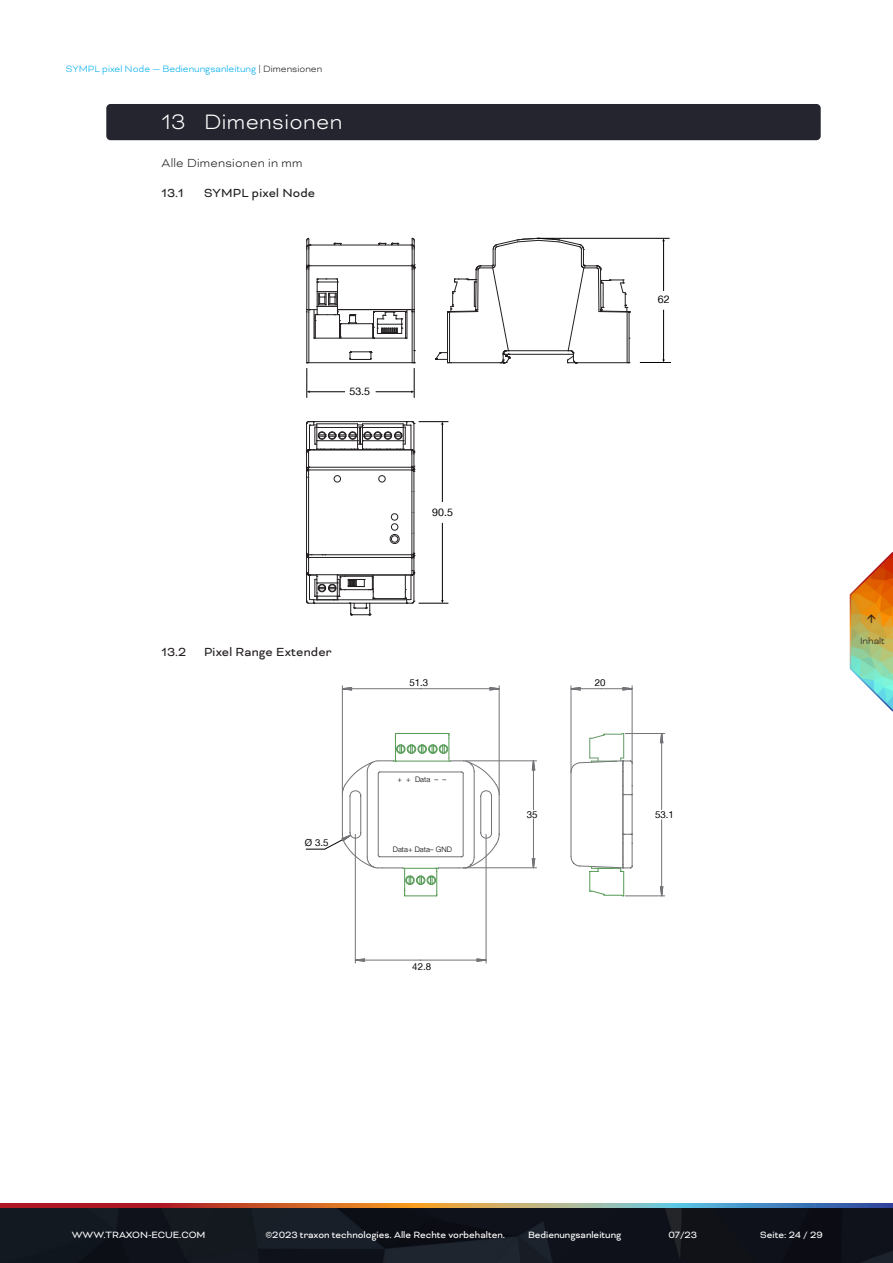
<style>
.page{position:relative;width:893px;height:1263px;background:#fff}
.page>*{position:absolute;margin:0;border:0;box-sizing:border-box;transform-origin:0 0}
.t1{font:300 24px "Bicyclette";letter-spacing:.015em;color:#fff}
.t2{font:13.5px "Bicyclette";letter-spacing:.015em;color:#231f20}
.Text__Introductions_Black_DE{font:300 13.5px "Bicyclette";letter-spacing:.015em;color:#231f20}
.t3{font:10.65px "Helvetica Neue LT";color:#000}
.t4{font:10.5px "Bicyclette";color:#fff}
.t5{font:300 10.5px "Bicyclette";color:#00aeef}
.t6{font:300 10.5px "Bicyclette";color:#231f20}
.t7{font:9.75px "Helvetica Neue LT";color:#000}
.t8{font:300 7.5px "Helvetica Neue LT";color:#000}
.s1{color:#231f20}
</style>
<div class="page">
<img style="left:0;top:1207px;width:893px;height:56px">
<svg style="left:0;top:1203px;width:893px;height:4px;background:#9f7365"></svg>
<div style="left:106px;top:104px;width:715px;height:36px;background:#24252f;border-radius:4px"></div>
<svg style="left:436px;top:238px;width:194px;height:125px"></svg>
<hr style="left:537px;top:238px;width:133px;height:1px;background:#000">
<hr style="left:640px;top:362px;width:31px;height:1px;background:#000">
<hr style="left:663px;top:240px;width:1px;height:51px;background:#000">
<hr style="left:663px;top:310px;width:1px;height:50px;background:#000">
<svg style="left:306px;top:421px;width:142px;height:194px"></svg>
<svg style="left:379px;top:243px;width:20px;height:2px"></svg>
<svg style="left:334px;top:243px;width:8px;height:2px"></svg>
<hr style="left:340px;top:323px;width:33px;height:1px;background:#231f20">
<svg style="left:348px;top:314px;width:9px;height:10px"></svg>
<hr style="left:309px;top:312px;width:1px;height:51px;background:#231f20">
<hr style="left:309px;top:362px;width:103px;height:1px;background:#231f20">
<hr style="left:412px;top:312px;width:1px;height:51px;background:#231f20">
<hr style="left:314px;top:338px;width:93px;height:1px;background:#231f20">
<hr style="left:414px;top:312px;width:1px;height:51px;background:#231f20">
<hr style="left:307px;top:312px;width:1px;height:51px;background:#231f20">
<svg style="left:350px;top:352px;width:22px;height:8px"></svg>
<hr style="left:414px;top:270px;width:1px;height:40px;background:#231f20">
<hr style="left:307px;top:270px;width:1px;height:40px;background:#231f20">
<hr style="left:412px;top:270px;width:1px;height:40px;background:#231f20">
<hr style="left:309px;top:270px;width:1px;height:40px;background:#231f20">
<hr style="left:309px;top:265px;width:103px;height:1px;background:#231f20">
<svg style="left:307px;top:279px;width:34px;height:60px"></svg>
<hr style="left:337px;top:309px;width:75px;height:1px;background:#231f20">
<svg style="left:372px;top:309px;width:43px;height:30px"></svg>
<hr style="left:309px;top:245px;width:103px;height:1px;background:#231f20">
<svg style="left:307px;top:238px;width:4px;height:32px"></svg>
<svg style="left:411px;top:238px;width:4px;height:32px"></svg>
<hr style="left:414px;top:368px;width:1px;height:30px;background:#000">
<hr style="left:307px;top:368px;width:1px;height:30px;background:#000">
<hr style="left:376px;top:391px;width:36px;height:1px;background:#000">
<hr style="left:309px;top:391px;width:36px;height:1px;background:#000">
<hr style="left:405px;top:896px;width:32px;height:1px;background:#559a55">
<svg style="left:571px;top:733px;width:62px;height:164px"></svg>
<hr style="left:465px;top:760px;width:72px;height:1px;background:#727477">
<hr style="left:465px;top:867px;width:72px;height:1px;background:#727477">
<hr style="left:533px;top:770px;width:1px;height:40px;background:#727477">
<hr style="left:533px;top:819px;width:1px;height:40px;background:#727477">
<svg style="left:531px;top:760px;width:5px;height:11px"></svg>
<svg style="left:531px;top:858px;width:5px;height:11px"></svg>
<hr style="left:355px;top:834px;width:1px;height:129px;background:#727477">
<hr style="left:486px;top:834px;width:1px;height:129px;background:#727477">
<hr style="left:364px;top:960px;width:57px;height:1px;background:#727477">
<hr style="left:421px;top:960px;width:56px;height:1px;background:#727477">
<svg style="left:354px;top:958px;width:12px;height:4px"></svg>
<svg style="left:476px;top:958px;width:11px;height:4px"></svg>
<hr style="left:342px;top:686px;width:1px;height:107px;background:#727477">
<hr style="left:499px;top:686px;width:1px;height:107px;background:#727477">
<hr style="left:352px;top:688px;width:69px;height:1px;background:#727477">
<hr style="left:421px;top:688px;width:69px;height:1px;background:#727477">
<svg style="left:341px;top:686px;width:12px;height:5px"></svg>
<svg style="left:489px;top:686px;width:11px;height:5px"></svg>
<hr style="left:632px;top:686px;width:1px;height:75px;background:#727477">
<hr style="left:571px;top:686px;width:1px;height:86px;background:#727477">
<svg style="left:570px;top:686px;width:63px;height:5px"></svg>
<hr style="left:625px;top:733px;width:40px;height:1px;background:#727477">
<hr style="left:625px;top:896px;width:40px;height:1px;background:#727477">
<hr style="left:661px;top:743px;width:1px;height:67px;background:#727477">
<hr style="left:661px;top:820px;width:1px;height:67px;background:#727477">
<svg style="left:660px;top:734px;width:4px;height:10px"></svg>
<svg style="left:659px;top:885px;width:5px;height:12px"></svg>
<svg style="left:306px;top:733px;width:194px;height:163px"></svg>
<div style="left:439px;top:745px;width:9px;height:8px;border:1px solid #559a55;border-radius:50%"></div>
<svg style="left:849px;top:552px;width:44px;height:160px"></svg>
<p class="t5" style="left:66px;top:63px;width:258px">SYMPL pixel Node — Bedienungsanleitung <span class="s1">| Dimensionen</span></p>
<p class="t1" style="left:162px;top:108px;width:182px">13 Dimensionen</p>
<p class="Text__Introductions_Black_DE" style="left:162px;top:155px;width:142px">Alle Dimensionen in mm</p>
<p class="t2" style="left:162px;top:185px;width:23px">13.1</p>
<p class="t2" style="left:204px;top:185px;width:113px">SYMPL pixel Node</p>
<p class="t3" style="left:349px;top:385px;width:22px">53.5</p>
<p class="t3" style="left:432px;top:505px;width:22px">90.5</p>
<p class="t3" style="left:658px;top:293px;width:13px">62</p>
<p class="t2" style="left:162px;top:644px;width:26px">13.2</p>
<p class="t2" style="left:204px;top:644px;width:129px">Pixel Range Extender</p>
<p class="t7" style="left:305px;top:837px;width:25px">Ø 3.5</p>
<p class="t7" style="left:409px;top:676px;width:20px">51.3</p>
<p class="t7" style="left:595px;top:676px;width:12px">20</p>
<p class="t8" style="left:398px;top:774px;width:50px">+ + Data – –</p>
<p class="t8" style="left:393px;top:845px;width:61px">Data+ Data– GND</p>
<p class="t7" style="left:412px;top:960px;width:20px">42.8</p>
<p class="t7" style="left:527px;top:808px;width:12px">35</p>
<p class="t7" style="left:655px;top:808px;width:20px">53.1</p>
<p class="t6" style="left:860px;top:634px;width:26px">Inhalt</p>
<p class="t4" style="left:72px;top:1229px;width:135px">WWW.TRAXON-ECUE.COM</p>
<p class="t4" style="left:265px;top:1229px;width:241px">©2023 traxon technologies. Alle Rechte vorbehalten.</p>
<p class="t4" style="left:528px;top:1229px;width:95px">Bedienungsanleitung</p>
<p class="t4" style="left:668px;top:1229px;width:30px">07/23</p>
<p class="t4" style="left:760px;top:1229px;width:64px">Seite: 24 / 29</p>
</div>
